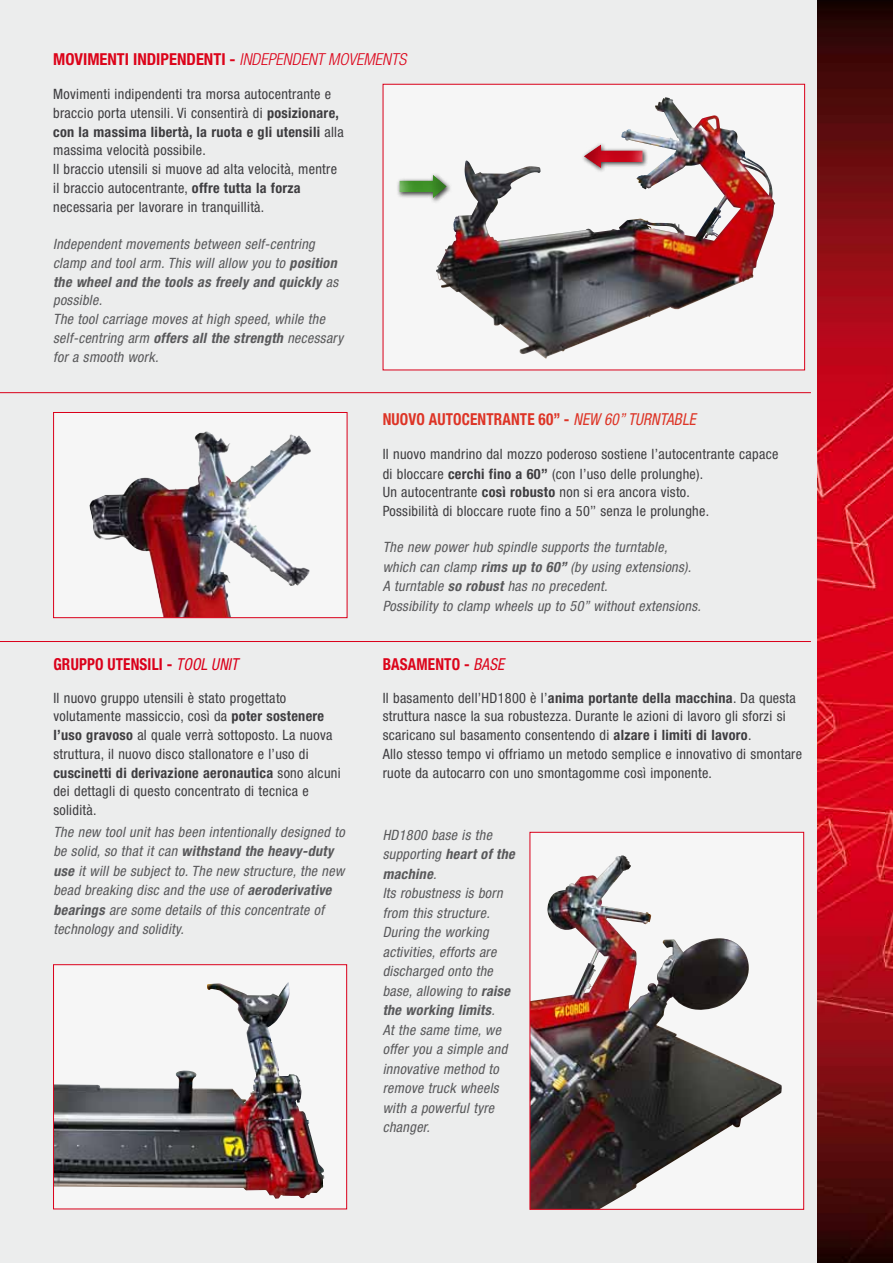
<style>
.page{position:relative;width:893px;height:1263px;background:#fff}
.page>*{position:absolute;margin:0;border:0;box-sizing:border-box;transform-origin:0 0}
.t1{font:700 condensed 16.5px "Helvetica Neue LT Std";color:#dc041a}
.t2{font:700 condensed 16.5px "Helvetica Neue LT Std";letter-spacing:.01em;color:#dd3426;scale:.92 1}
.t3{font:700 condensed 16.5px "Helvetica Neue LT Std";letter-spacing:.01em;color:#da001a;scale:.92 1}
.t4{font:700 condensed 16.5px "Helvetica Neue LT Std";color:#dc041a;scale:.92 1}
.t5{font:condensed 14.25px/18.8px "Helvetica Neue LT Std";letter-spacing:.02em;color:#3e3d40}
.t6{font:italic condensed 14.25px/19.5px "Helvetica Neue LT Std";color:#58585a}
.s1{font-weight:300;font-style:italic}
.s2{font-weight:700}
.s3{font-weight:400;font-style:italic}
</style>
<div class="page">
<div style="left:0;top:0;width:817px;height:1263px;background:#eceded"></div>
<img style="left:818px;top:0;width:75px;height:1263px">
<hr style="left:0;top:641px;width:811px;height:1px;background:#da001a">
<hr style="left:0;top:392px;width:811px;height:1px;background:#da001a">
<div style="left:54px;top:412px;width:293px;height:206px;background:#f6f6f6"></div>
<img style="left:89px;top:431px;width:222px;height:185px">
<div style="left:53px;top:412px;width:294px;height:206px;border:1px solid #da001a"></div>
<svg style="left:383px;top:84px;width:422px;height:286px;fill:#f6f6f6"></svg>
<img style="left:611px;top:97px;width:114px;height:140px">
<div style="left:581px;top:142px;width:68px;height:32px;background:#000;opacity:.75"></div>
<div style="left:582px;top:144px;width:63px;height:27px;background:#000;opacity:.75"></div>
<div style="left:396px;top:172px;width:56px;height:32px;background:#000;opacity:.75"></div>
<div style="left:397px;top:174px;width:51px;height:27px;background:#000;opacity:.75"></div>
<div style="left:530px;top:832px;width:274px;height:377px;background:#f6f6f6"></div>
<img style="left:532px;top:855px;width:250px;height:352px">
<div style="left:530px;top:832px;width:274px;height:377px;border:1px solid #da001a"></div>
<div style="left:54px;top:965px;width:293px;height:244px;background:#f6f6f6"></div>
<img style="left:55px;top:983px;width:269px;height:216px">
<div style="left:53px;top:964px;width:294px;height:245px;border:1px solid #da001a"></div>
<p class="t1" style="left:53px;top:49px;width:358px">MOVIMENTI INDIPENDENTI - <span class="s1">INDEPENDENT MOVEMENTS</span></p>
<p class="t5" style="left:53px;top:85px;width:292px">Movimenti indipendenti tra morsa autocentrante e braccio porta utensili. Vi consentirà di <span class="s2">posizionare, con la massima libertà, la ruota e gli utensili</span> alla massima velocità possibile.<br>Il braccio utensili si muove ad alta velocità, mentre il braccio autocentrante, <span class="s2">offre tutta la forza </span>necessaria per lavorare in tranquillità.</p>
<p class="t6" style="left:53px;top:235px;width:295px;line-height:18.9px">Independent movements between self-centring clamp and tool arm.This will allow you to <span class="s2">position the wheel and the tools as freely and quickly</span> as possible.<br>The tool carriage moves at high speed,while the self-centring arm <span class="s2">offers all the strength</span> necessary for a smooth work.</p>
<p class="t3" style="left:53px;top:654px;width:206px">GRUPPO UTENSILI - <span class="s3">TOOL UNIT</span></p>
<p class="t5" style="left:53px;top:688px;width:289px">Il nuovo gruppo utensili è stato progettato volutamente massiccio, così da <span class="s2">poter sostenere l’uso gravoso</span> al quale verrà sottoposto. La nuova struttura, il nuovo disco stallonatore e l’uso di <span class="s2">cuscinetti di derivazione aeronautica</span> sono alcuni dei dettagli di questo concentrato di tecnica e solidità.</p>
<p class="t6" style="left:53px;top:822px;width:296px">The new tool unit has been intentionally designed to be solid,so that it can <span class="s2">withstand the heavy-duty use</span> it will be subject to.The new structure,the new bead breaking disc and the use of <span class="s2">aeroderivative bearings</span> are some details of this concentrate of technology and solidity.</p>
<p class="t2" style="left:383px;top:409px;width:346px">NUOVO AUTOCENTRANTE 60” - <span class="s3">NEW 60”TURNTABLE</span></p>
<p class="t5" style="left:383px;top:444px;width:397px">Il nuovo mandrino dal mozzo poderoso sostiene l’autocentrante capace di bloccare <span class="s2">cerchi fino a 60’’</span> (con l’uso delle prolunghe).<br>Un autocentrante <span class="s2">così robusto</span> non si era ancora visto.<br>Possibilità di bloccare ruote fino a 50’’ senza le prolunghe.</p>
<p class="t6" style="left:383px;top:537px;width:323px">The new power hub spindle supports the turntable, which can clamp <span class="s2">rims up to 60”</span>(by using extensions).<br>A turntable <span class="s2">so robust</span> has no precedent.<br>Possibility to clamp wheels up to 50”without extensions.</p>
<p class="t4" style="left:383px;top:654px;width:137px">BASAMENTO - <span class="s3">BASE</span></p>
<p class="t5" style="left:383px;top:688px;width:421px">Il basamento dell’HD1800 è l’<span class="s2">anima portante della macchina</span>. Da questa struttura nasce la sua robustezza. Durante le azioni di lavoro gli sforzi si scaricano sul basamento consentendo di <span class="s2">alzare i limiti di lavoro</span>.<br>Allo stesso tempo vi offriamo un metodo semplice e innovativo di smontare ruote da autocarro con uno smontagomme così imponente.</p>
<p class="t6" style="left:383px;top:825px;width:137px">HD1800 base is the supporting <span class="s2">heart of the machine</span>.<br>Its robustness is born from this structure.<br>During the working activities,efforts are discharged onto the base,allowing to <span class="s2">raise the working limits</span>.<br>At the same time,we offer you a simple and innovative method to remove truck wheels with a powerful tyre changer.</p>
</div>
